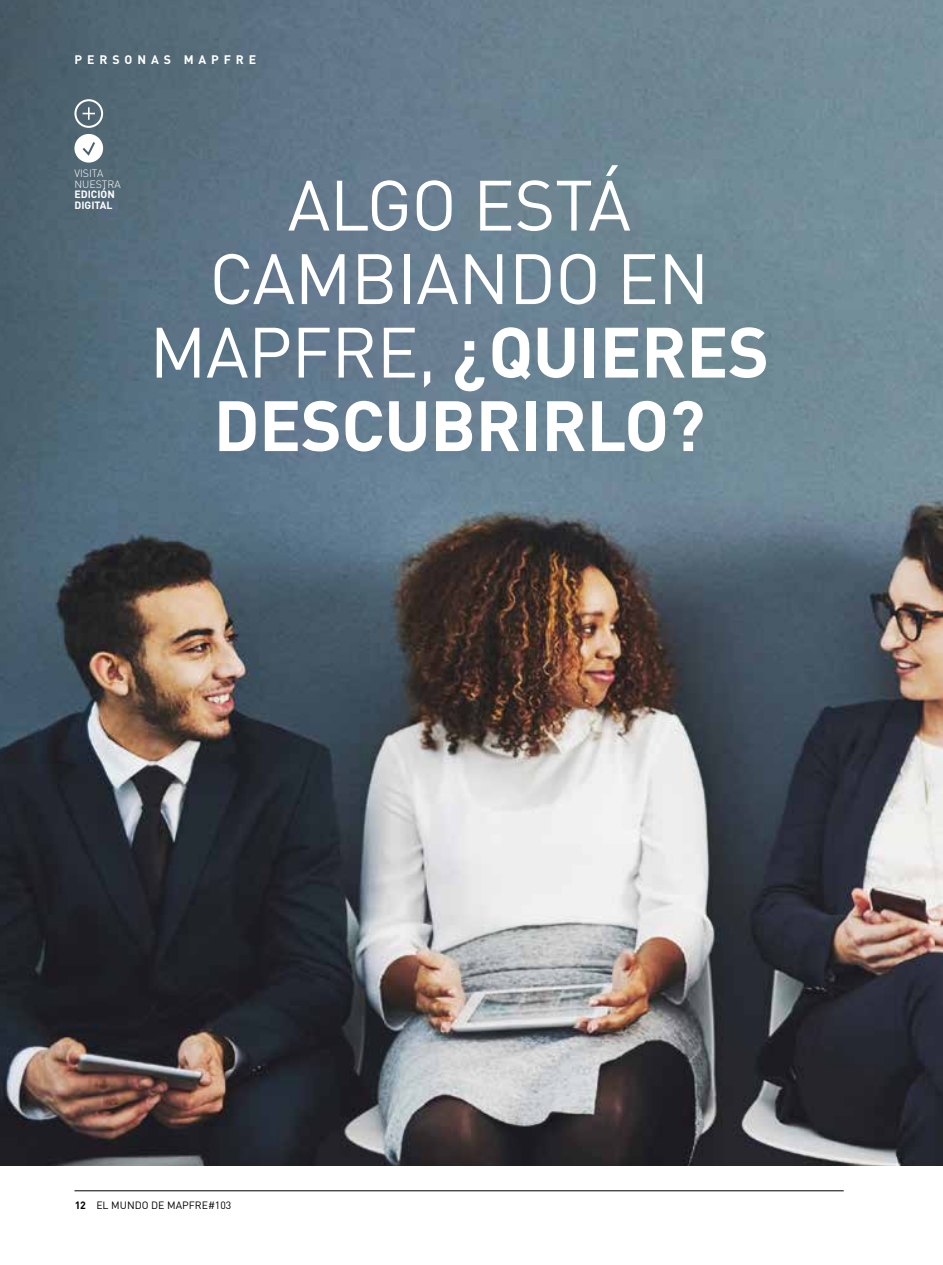
<style>
.page{position:relative;width:943px;height:1265px;background:#fff}
.page>*{position:absolute;margin:0;border:0;box-sizing:border-box;transform-origin:0 0}
.t1{font:70px/73.5px "DIN";letter-spacing:-.01em;color:#fff;text-align:center}
.t2{font:700 12.25px "DIN";letter-spacing:.4em;color:#fff}
.t3{font:10.5px "DIN";color:#000}
.t4{font:700 10.5px/10.5px "DIN";color:#fff}
.t5{font:300 10.5px/10.5px "DIN";color:#fff}
.s1{font-weight:700}
</style>
<div class="page">
<hr style="left:74px;top:1190px;width:769px;height:1px;background:#000">
<img style="left:0;top:0;width:943px;height:1166px">
<div style="left:74px;top:99px;width:29px;height:29px;border:2px solid #fff;border-radius:50%"></div>
<svg style="left:83px;top:107px;width:12px;height:13px"></svg>
<div style="left:74px;top:134px;width:29px;height:29px;background:#fff;border-radius:50%"></div>
<svg style="left:82px;top:142px;width:13px;height:14px"></svg>
<p class="t2" style="left:75px;top:51px;width:183px">PERSONAS MAPFRE</p>
<p class="t5" style="left:74px;top:168px;width:48px">VISITA<br>NUESTRA</p>
<p class="t4" style="left:74px;top:189px;width:42px">EDICIÓN<br>DIGITAL</p>
<p class="t1" style="left:149px;top:167px;width:621px">ALGO ESTÁ<br>CAMBIANDO EN<br>MAPFRE, <span class="s1">¿QUIERES<br>DESCUBRIRLO?</span></p>
<p class="t3" style="left:74px;top:1198px;width:158px"><span class="s1">12</span> EL MUNDO DE MAPFRE#103</p>
</div>
